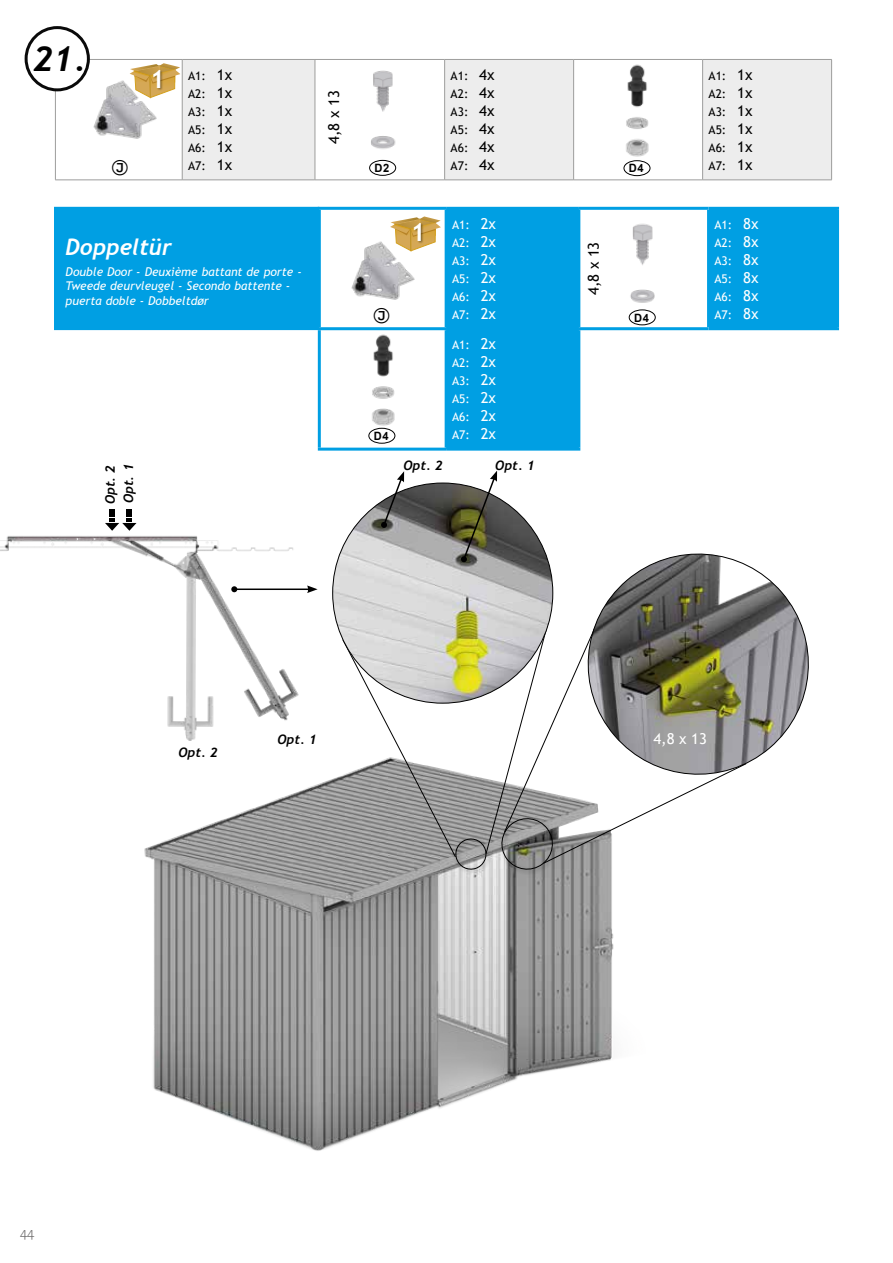
<style>
.page{position:relative;width:893px;height:1263px;background:#fff}
.page>*{position:absolute;margin:0;border:0;box-sizing:border-box;transform-origin:0 0}
.t1{font:italic 700 34.5px "Trebuchet";color:#000}
.t2{font:700 25.05px "Trebuchet MS";color:#fff}
.t3{font:italic 700 22.5px "Trebuchet";color:#fff}
.t4{font:18px "Bundesbahn Pi 3";color:#000}
.t5{font:15px "Trebuchet MS";color:#000}
.t6{font:15px "Trebuchet MS";color:#fff}
.t7{font:300 13.5px "The Sans";color:#706f6f}
.t8{font:italic 700 13.05px/18.3px "Trebuchet";color:#000}
.t9{font:12px/18px "Trebuchet MS";color:#fff;text-align:justify}
.t10{font:12px/18px "Trebuchet MS";color:#000;text-align:justify}
.t11{font:italic 12px/14.4px "Trebuchet MS";color:#fff}
.t12{font:700 11.4px "Arial";letter-spacing:.05em;color:#000}
.s1{font-size:15px}
</style>
<div class="page">
<svg style="left:448px;top:210px;width:389px;height:238px;fill:#009fe3"></svg>
<div style="left:579px;top:208px;width:129px;height:121px;background:#fff"></div>
<div style="left:579px;top:329px;width:129px;height:120px;background:#fff"></div>
<hr style="left:318px;top:207px;width:128px;height:3px;background:#009fe3">
<hr style="left:318px;top:330px;width:3px;height:118px;background:#009fe3">
<hr style="left:318px;top:448px;width:128px;height:3px;background:#009fe3">
<hr style="left:446px;top:207px;width:133px;height:3px;background:#009fe3">
<hr style="left:445px;top:210px;width:3px;height:117px;background:#009fe3">
<hr style="left:579px;top:207px;width:129px;height:3px;background:#009fe3">
<hr style="left:577px;top:210px;width:3px;height:117px;background:#009fe3">
<hr style="left:708px;top:207px;width:131px;height:3px;background:#009fe3">
<hr style="left:707px;top:210px;width:3px;height:117px;background:#009fe3">
<hr style="left:836px;top:210px;width:3px;height:117px;background:#009fe3">
<hr style="left:446px;top:327px;width:133px;height:3px;background:#009fe3">
<hr style="left:445px;top:330px;width:3px;height:118px;background:#009fe3">
<hr style="left:579px;top:327px;width:129px;height:3px;background:#009fe3">
<hr style="left:577px;top:330px;width:3px;height:118px;background:#009fe3">
<hr style="left:708px;top:327px;width:131px;height:3px;background:#009fe3">
<hr style="left:446px;top:448px;width:134px;height:3px;background:#009fe3">
<img style="left:144px;top:776px;width:470px;height:375px">
<div style="left:498px;top:815px;width:60px;height:60px;background:#000;opacity:.75"></div>
<svg style="left:600px;top:553px;width:209px;height:212px"></svg>
<div style="left:183px;top:60px;width:648px;height:120px;background:#ededed"></div>
<div style="left:574px;top:59px;width:129px;height:121px;background:#fff"></div>
<hr style="left:55px;top:60px;width:1px;height:120px;background:#9d9d9c">
<hr style="left:182px;top:59px;width:133px;height:1px;background:#9d9d9c">
<hr style="left:182px;top:60px;width:1px;height:120px;background:#9d9d9c">
<hr style="left:315px;top:59px;width:130px;height:1px;background:#9d9d9c">
<hr style="left:315px;top:60px;width:1px;height:120px;background:#9d9d9c">
<hr style="left:445px;top:59px;width:129px;height:1px;background:#9d9d9c">
<hr style="left:444px;top:60px;width:1px;height:120px;background:#9d9d9c">
<hr style="left:574px;top:59px;width:129px;height:1px;background:#9d9d9c">
<hr style="left:573px;top:60px;width:1px;height:120px;background:#9d9d9c">
<hr style="left:703px;top:59px;width:129px;height:1px;background:#9d9d9c">
<hr style="left:702px;top:60px;width:1px;height:120px;background:#9d9d9c">
<hr style="left:831px;top:60px;width:1px;height:120px;background:#9d9d9c">
<hr style="left:315px;top:180px;width:130px;height:1px;background:#9d9d9c">
<hr style="left:445px;top:180px;width:129px;height:1px;background:#9d9d9c">
<hr style="left:574px;top:180px;width:129px;height:1px;background:#9d9d9c">
<hr style="left:703px;top:180px;width:129px;height:1px;background:#9d9d9c">
<hr style="left:55px;top:180px;width:127px;height:1px;background:#9d9d9c">
<hr style="left:182px;top:180px;width:133px;height:1px;background:#9d9d9c">
<img style="left:55px;top:48px;width:127px;height:120px">
<img style="left:441px;top:60px;width:3px;height:99px">
<div style="left:369px;top:160px;width:27px;height:16px;border:1px solid #000;border-radius:50%"></div>
<div style="left:26px;top:28px;width:62px;height:62px;background:#fff;border-radius:50%"></div>
<div style="left:25px;top:26px;width:65px;height:65px;border:3px solid #0a0a0a;border-radius:50%"></div>
<div style="left:54px;top:207px;width:265px;height:123px;background:#009fe3"></div>
<div style="left:629px;top:309px;width:27px;height:16px;border:1px solid #000;border-radius:50%"></div>
<img style="left:607px;top:206px;width:96px;height:97px">
<img style="left:314px;top:60px;width:127px;height:108px">
<svg style="left:130px;top:63px;width:50px;height:35px"></svg>
<div style="left:153px;top:70px;width:10px;height:21px;background:#000;opacity:.4"></div>
<svg style="left:319px;top:209px;width:127px;height:239px"></svg>
<div style="left:414px;top:223px;width:10px;height:21px;background:#000;opacity:.4"></div>
<img style="left:571px;top:59px;width:78px;height:105px">
<div style="left:624px;top:160px;width:26px;height:16px;border:1px solid #000;border-radius:50%"></div>
<div style="left:368px;top:428px;width:27px;height:16px;border:1px solid #000;border-radius:50%"></div>
<img style="left:0;top:536px;width:299px;height:205px">
<svg style="left:105px;top:509px;width:32px;height:22px"></svg>
<hr style="left:234px;top:588px;width:75px;height:2px;background:#000">
<svg style="left:231px;top:586px;width:6px;height:6px"></svg>
<svg style="left:307px;top:585px;width:11px;height:8px"></svg>
<div style="left:453px;top:836px;width:39px;height:39px;background:#000;opacity:.75"></div>
<svg style="left:342px;top:613px;width:404px;height:259px"></svg>
<img style="left:333px;top:483px;width:220px;height:220px;border-radius:110px">
<div style="left:275px;top:728px;width:44px;height:25px;background:#fff"></div>
<img style="left:318px;top:328px;width:128px;height:106px">
<svg style="left:381px;top:471px;width:23px;height:57px"></svg>
<svg style="left:461px;top:471px;width:36px;height:92px"></svg>
<h1 class="t1" style="left:33px;top:37px;width:55px">21.</h1>
<p class="t10" style="left:188px;top:67px;width:45px">A1: <span class="s1">1x </span>A2: <span class="s1">1x </span>A3: <span class="s1">1x </span>A5: <span class="s1">1x </span>A6: <span class="s1">1x </span>A7: <span class="s1">1x</span></p>
<p class="t10" style="left:451px;top:67px;width:45px">A1: <span class="s1">4x </span>A2: <span class="s1">4x </span>A3: <span class="s1">4x </span>A5: <span class="s1">4x </span>A6: <span class="s1">4x </span>A7: <span class="s1">4x</span></p>
<p class="t10" style="left:709px;top:67px;width:45px">A1: <span class="s1">1x </span>A2: <span class="s1">1x </span>A3: <span class="s1">1x </span>A5: <span class="s1">1x </span>A6: <span class="s1">1x </span>A7: <span class="s1">1x</span></p>
<h2 class="t2" style="left:150px;top:64px;width:16px">1</h2>
<p class="t5" style="left:324px;top:144px;width:55px;rotate:-90deg">4,8 x 13</p>
<h3 class="t4" style="left:112px;top:160px;width:18px">J</h3>
<p class="t12" style="left:375px;top:160px;width:16px">D2</p>
<p class="t12" style="left:629px;top:160px;width:16px">D4</p>
<h3 class="t3" style="left:66px;top:233px;width:108px">Doppeltür</h3>
<p class="t11" style="left:66px;top:264px;width:238px">Double Door - Deuxième battant de porte -<br>Tweede deurvleugel - Secondo battente - puerta doble - Dobbeltdør</p>
<p class="t8" style="left:101px;top:504px;width:42px;rotate:-90deg">Opt. 2<br>Opt. 1</p>
<p class="t9" style="left:452px;top:216px;width:45px">A1: <span class="s1">2x </span>A2: <span class="s1">2x </span>A3: <span class="s1">2x </span>A5: <span class="s1">2x </span>A6: <span class="s1">2x </span>A7: <span class="s1">2x</span></p>
<p class="t9" style="left:714px;top:216px;width:45px">A1: <span class="s1">8x </span>A2: <span class="s1">8x </span>A3: <span class="s1">8x </span>A5: <span class="s1">8x </span>A6: <span class="s1">8x </span>A7: <span class="s1">8x</span></p>
<p class="t9" style="left:452px;top:336px;width:45px">A1: <span class="s1">2x </span>A2: <span class="s1">2x </span>A3: <span class="s1">2x </span>A5: <span class="s1">2x </span>A6: <span class="s1">2x </span>A7: <span class="s1">2x</span></p>
<h2 class="t2" style="left:411px;top:217px;width:16px">1</h2>
<p class="t5" style="left:584px;top:295px;width:55px;rotate:-90deg">4,8 x 13</p>
<h3 class="t4" style="left:373px;top:308px;width:18px">J</h3>
<p class="t12" style="left:634px;top:310px;width:16px">D4</p>
<p class="t12" style="left:374px;top:428px;width:16px">D4</p>
<p class="t8" style="left:403px;top:456px;width:41px">Opt. 2</p>
<p class="t8" style="left:495px;top:456px;width:41px">Opt. 1</p>
<p class="t8" style="left:178px;top:743px;width:41px">Opt. 2</p>
<p class="t8" style="left:277px;top:731px;width:41px">Opt. 1</p>
<p class="t6" style="left:653px;top:729px;width:55px">4,8 x 13</p>
<p class="t7" style="left:20px;top:1221px;width:16px">44</p>
</div>
